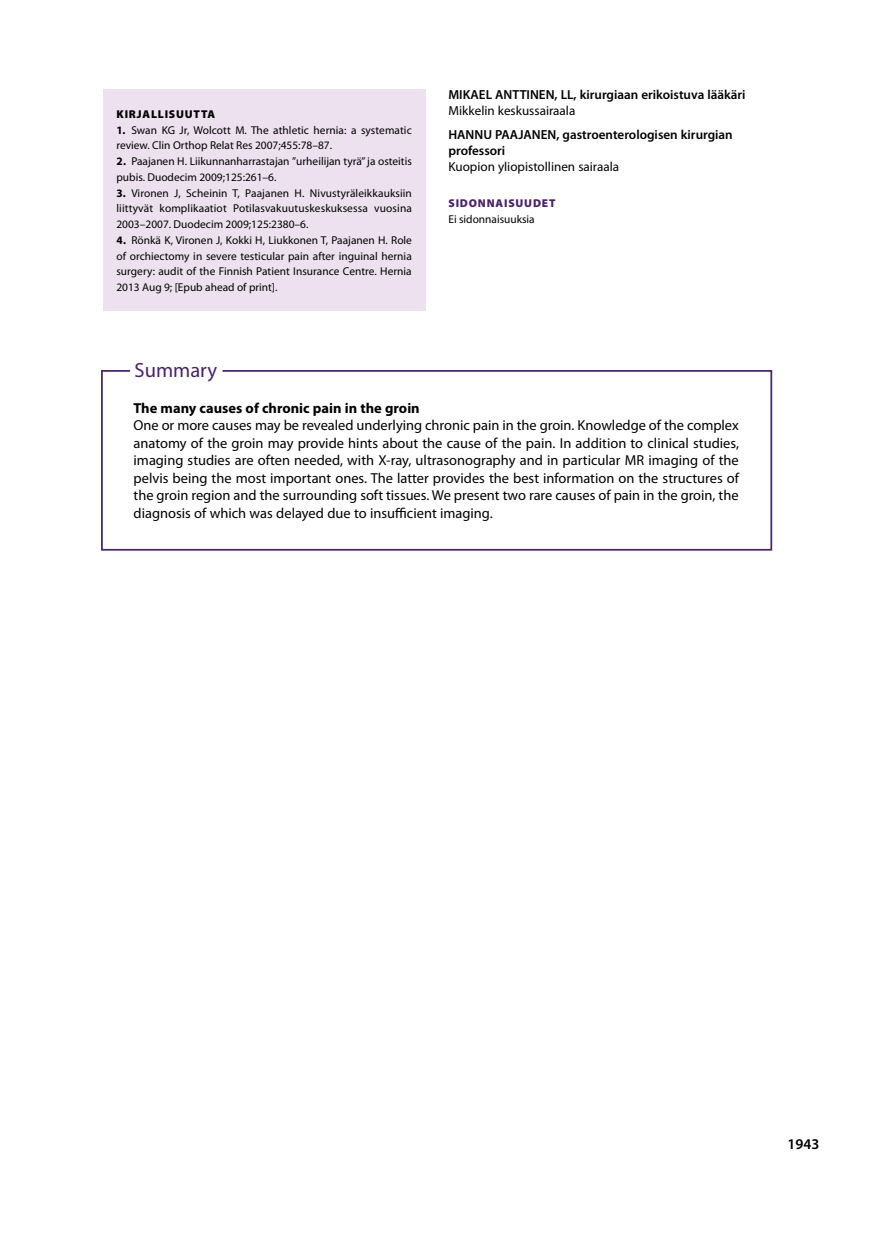
<style>
.page{position:relative;width:874px;height:1241px;background:#fff}
.page>*{position:absolute;margin:0;border:0;box-sizing:border-box;transform-origin:0 0}
.t1{font:20.65px "Myriad Pro";color:#49236c}
.t2{font:600 14.88px "Myriad Pro";color:#000}
.t3{font:14.35px/17.5px "Myriad Pro";color:#000;text-align:justify}
.t4{font:700 14.35px "Myriad Pro";color:#000}
.t5{font:600 13.12px/15.8px "Myriad Pro";color:#000}
.t6{font:13.12px "Myriad Pro";color:#000}
.t7{font:11.38px/15.8px "Myriad Pro";color:#000}
.t8{font:900 11.38px "Myriad Pro";letter-spacing:.07em;color:#49236c}
.t9{font:900 11.38px "Myriad Pro";letter-spacing:.07em;color:#000}
.s1{font-weight:700}
</style>
<div class="page">
<div style="left:103px;top:89px;width:322px;height:222px;background:#ede1ef"></div>
<svg style="left:101px;top:370px;width:671px;height:181px"></svg>
<p class="t9" style="left:116px;top:106px;width:100px">KIRJALLISUUTTA</p>
<p class="t7" style="left:116px;top:122px;width:297px"><span class="s1">1.</span> Swan KG Jr, Wolcott M. The athletic hernia: a systematic review. Clin Orthop Relat Res 2007;455:78–87.</p>
<p class="t7" style="left:116px;top:153px;width:297px"><span class="s1">2.</span> Paajanen H. Liikunnanharrastajan ”urheilijan tyrä” ja osteitis pubis. Duodecim 2009;125:261–6.</p>
<p class="t7" style="left:116px;top:185px;width:297px;text-align:justify"><span class="s1">3.</span> Vironen J, Scheinin T, Paajanen H. Nivustyräleikkauksiin liittyvät komplikaatiot Potilasvakuutuskeskuksessa vuosina 2003–2007. Duodecim 2009;125:2380–6.</p>
<p class="t7" style="left:116px;top:232px;width:297px;text-align:justify"><span class="s1">4.</span> Rönkä K, Vironen J, Kokki H, Liukkonen T, Paajanen H. Role of orchiectomy in severe testicular pain after inguinal hernia surgery: audit of the Finnish Patient Insurance Centre. Hernia 2013 Aug 9; [Epub ahead of print].</p>
<p class="t5" style="left:448px;top:87px;width:298px">MIKAEL ANTTINEN, LL, kirurgiaan erikoistuva lääkäri</p>
<p class="t6" style="left:448px;top:102px;width:128px">Mikkelin keskussairaala</p>
<p class="t5" style="left:448px;top:127px;width:286px">HANNU PAAJANEN, gastroenterologisen kirurgian professori</p>
<p class="t6" style="left:448px;top:158px;width:172px">Kuopion yliopistollinen sairaala</p>
<p class="t8" style="left:448px;top:196px;width:108px">SIDONNAISUUDET</p>
<p class="t7" style="left:448px;top:211px;width:88px">Ei sidonnaisuuksia</p>
<h1 class="t1" style="left:134px;top:357px;width:84px">Summary</h1>
<p class="t4" style="left:133px;top:398px;width:287px">The many causes of chronic pain in the groin</p>
<p class="t3" style="left:133px;top:416px;width:606px">One or more causes may be revealed underlying chronic pain in the groin. Knowledge of the complex anatomy of the groin may provide hints about the cause of the pain. In addition to clinical studies, imaging studies are often needed, with X-ray, ultrasonography and in particular MR imaging of the pelvis being the most important ones. The latter provides the best information on the structures of the groin region and the surrounding soft tissues. We present two rare causes of pain in the groin, the diagnosis of which was delayed due to insufficient imaging.</p>
<h2 class="t2" style="left:787px;top:1134px;width:33px">1943</h2>
</div>
